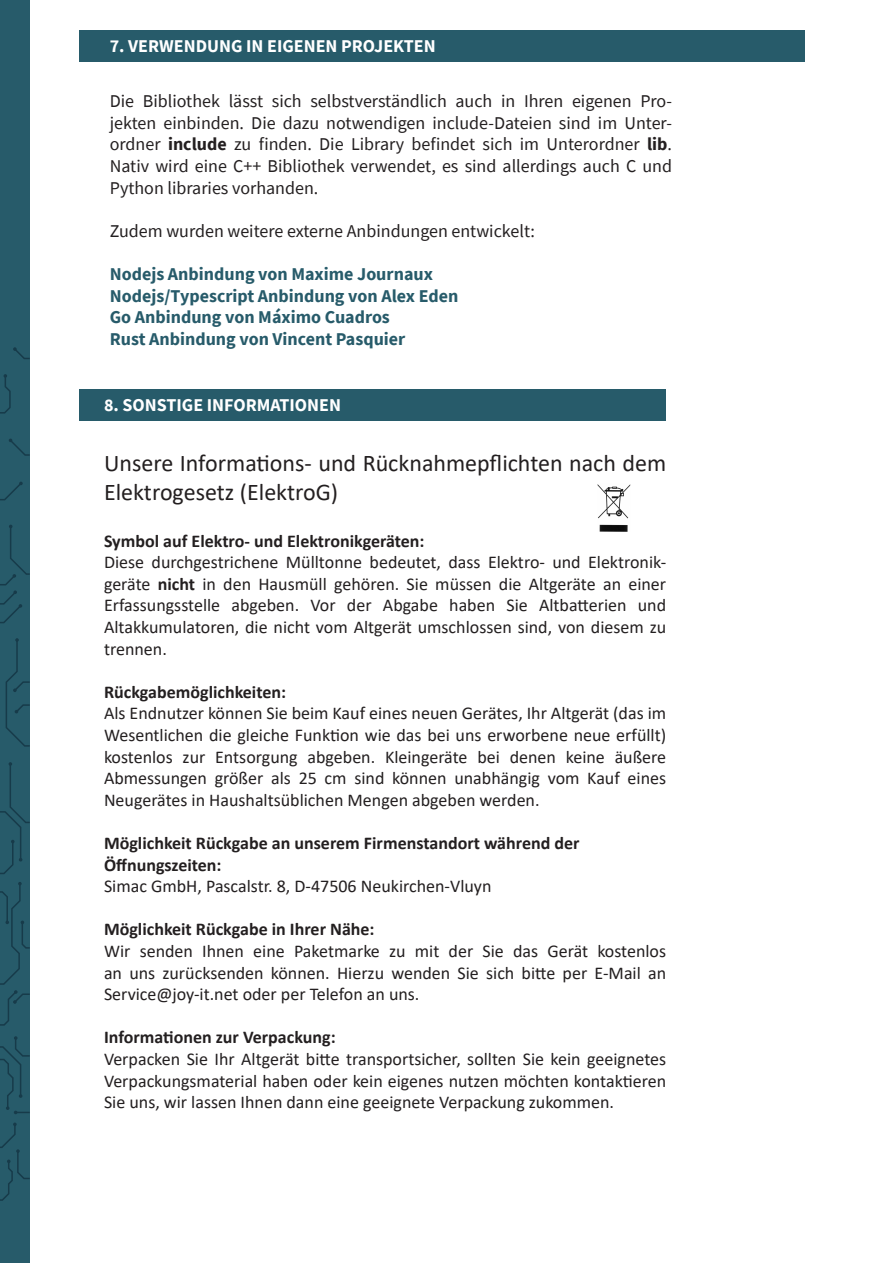
<style>
.page{position:relative;width:893px;height:1263px;background:#fff}
.page>*{position:absolute;margin:0;border:0;box-sizing:border-box;transform-origin:0 0}
.t1{font:24px/28.8px "Calibri";color:#231f20}
.t2{font:18px/21.6px "Calibri";color:#231f20;text-align:justify}
.t3{font:18px/21.6px "Source Sans Pro";color:#231f20;text-align:justify}
.t4{font:700 18px/21.6px "Calibri";color:#231f20}
.t5{font:700 18px "Source Sans Pro";color:#275b6a}
.t6{font:700 18px "Source Sans Pro";color:#fff}
.s1{font-weight:700}
</style>
<div class="page">
<div style="left:0;top:0;width:30px;height:1263px;background:#275b6a"></div>
<div style="left:80px;top:30px;width:725px;height:32px;background:#275b6a"></div>
<svg style="left:0;top:1122px;width:30px;height:79px"></svg>
<svg style="left:0;top:1036px;width:30px;height:78px"></svg>
<svg style="left:0;top:882px;width:30px;height:144px"></svg>
<svg style="left:0;top:762px;width:30px;height:112px"></svg>
<svg style="left:5px;top:638px;width:25px;height:109px"></svg>
<svg style="left:0;top:525px;width:30px;height:99px"></svg>
<svg style="left:0;top:482px;width:23px;height:19px"></svg>
<svg style="left:9px;top:438px;width:21px;height:18px"></svg>
<svg style="left:0;top:374px;width:11px;height:40px"></svg>
<svg style="left:13px;top:347px;width:17px;height:12px"></svg>
<div style="left:80px;top:389px;width:586px;height:32px;background:#275b6a"></div>
<img style="left:597px;top:484px;width:34px;height:47px">
<p class="t6" style="left:110px;top:33px;width:327px">7. VERWENDUNG IN EIGENEN PROJEKTEN</p>
<p class="t3" style="left:110px;top:90px;width:564px">Die Bibliothek lässt sich selbstverständlich auch in Ihren eigenen Pro&shy;jekten einbinden. Die dazu notwendigen include-Dateien sind im Unter&shy;ordner <span class="s1">include</span> zu finden. Die Library befindet sich im Unterordner <span class="s1">lib</span>.<br>Nativ wird eine C++ Bibliothek verwendet, es sind allerdings auch C und Python libraries vorhanden.</p>
<p class="t3" style="left:110px;top:220px;width:427px">Zudem wurden weitere externe Anbindungen entwickelt:</p>
<p class="t5" style="left:110px;top:262px;width:325px">Nodejs Anbindung von Maxime Journaux</p>
<p class="t5" style="left:110px;top:283px;width:350px">Nodejs/Typescript Anbindung von Alex Eden</p>
<p class="t5" style="left:110px;top:305px;width:282px">Go Anbindung von Máximo Cuadros</p>
<p class="t5" style="left:110px;top:327px;width:297px">Rust Anbindung von Vincent Pasquier</p>
<p class="t6" style="left:104px;top:393px;width:239px">8. SONSTIGE INFORMATIONEN</p>
<p class="t1" style="left:104px;top:448px;width:564px">Unsere Informations- und Rücknahmepflichten nach dem<br>Elektrogesetz (ElektroG)</p>
<p class="t4" style="left:104px;top:530px;width:322px">Symbol auf Elektro- und Elektronikgeräten:</p>
<p class="t2" style="left:104px;top:551px;width:564px">Diese durchgestrichene Mülltonne bedeutet, dass Elektro- und Elektronik&shy;geräte <span class="s1">nicht</span> in den Hausmüll gehören. Sie müssen die Altgeräte an einer Erfassungsstelle abgeben. Vor der Abgabe haben Sie Altbatterien und Altakkumulatoren, die nicht vom Altgerät umschlossen sind, von diesem zu trennen.</p>
<p class="t4" style="left:104px;top:681px;width:184px">Rückgabemöglichkeiten:</p>
<p class="t2" style="left:104px;top:702px;width:564px">Als Endnutzer können Sie beim Kauf eines neuen Gerätes, Ihr Altgerät (das im Wesentlichen die gleiche Funktion wie das bei uns erworbene neue erfüllt) kostenlos zur Entsorgung abgeben. Kleingeräte bei denen keine äußere Abmessungen größer als 25 cm sind können unabhängig vom Kauf eines Neugerätes in Haushaltsüblichen Mengen abgeben werden.</p>
<p class="t4" style="left:104px;top:832px;width:477px">Möglichkeit Rückgabe an unserem Firmenstandort während der<br>Öffnungszeiten:</p>
<p class="t2" style="left:104px;top:875px;width:389px">Simac GmbH, Pascalstr. 8, D-47506 Neukirchen-Vluyn</p>
<p class="t4" style="left:104px;top:918px;width:272px">Möglichkeit Rückgabe in Ihrer Nähe:</p>
<p class="t2" style="left:104px;top:940px;width:564px">Wir senden Ihnen eine Paketmarke zu mit der Sie das Gerät kostenlos an uns zurücksenden können. Hierzu wenden Sie sich bitte per E-Mail an Service@joy-it.net oder per Telefon an uns.</p>
<p class="t4" style="left:104px;top:1026px;width:233px">Informationen zur Verpackung:</p>
<p class="t2" style="left:104px;top:1048px;width:564px">Verpacken Sie Ihr Altgerät bitte transportsicher, sollten Sie kein geeignetes Verpackungsmaterial haben oder kein eigenes nutzen möchten kontaktieren Sie uns, wir lassen Ihnen dann eine geeignete Verpackung zukommen.</p>
</div>
